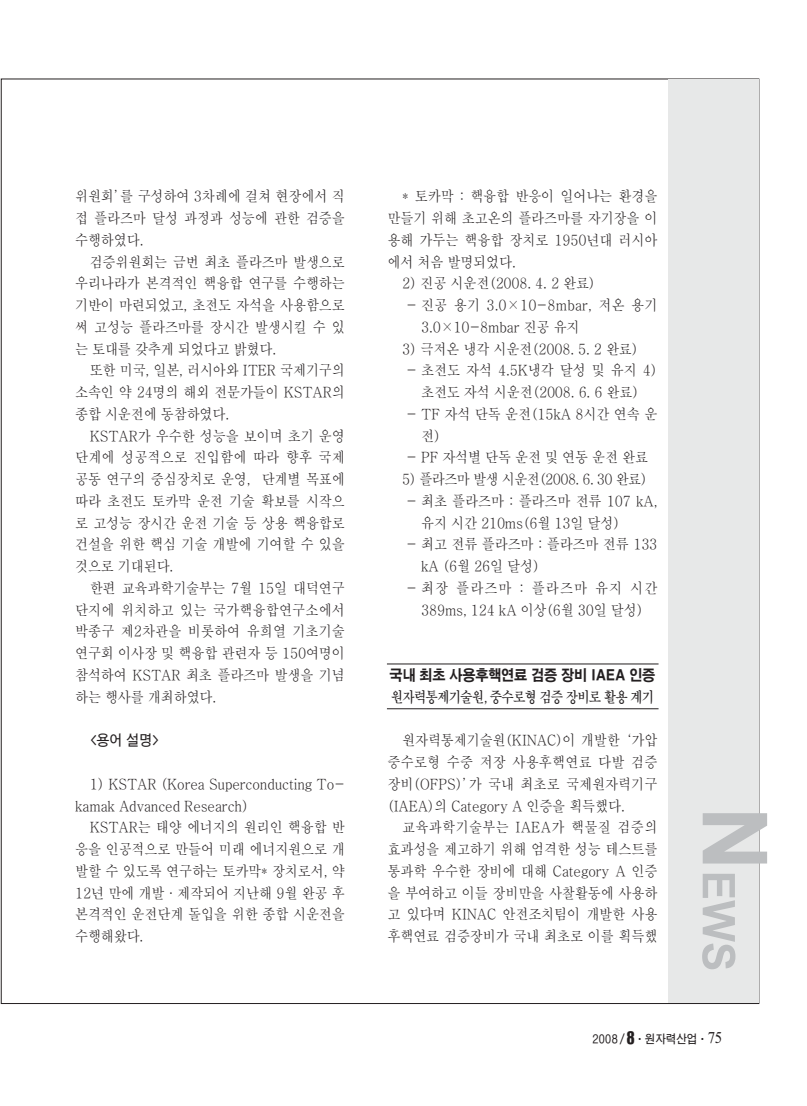
<style>
.page{position:relative;width:807px;height:1106px;background:#fff}
.page>*{position:absolute;margin:0;border:0;box-sizing:border-box;transform-origin:0 0}
.t1{font:700 45px "Arial Narrow";color:#bcbec0;scale:1.2 1}
.t2{font:500 14.7px/21.8px "HY Sin Myeong Jo";letter-spacing:-.02em;color:#231f20;scale:.9 1}
.t3{font:500 14.7px/21.8px "HY Sin Myeong Jo";letter-spacing:.005em;color:#231f20;scale:.9 1}
.t4{font:700 14.7px/21.8px "HY Myeong Jo";letter-spacing:-.07em;color:#231f20;scale:.85 1}
.t5{font:500 14.7px/21.8px "HY Sin Myeong Jo";letter-spacing:.07em;color:#231f20;text-align:center;scale:.9 1}
.t6{font:500 14.7px "HY Sin Myeong Jo";letter-spacing:-.05em;color:#231f20;scale:.9 1}
.t7{font:500 14.7px "HY Sin Myeong Jo";color:#231f20;scale:.9 1}
.t8{font:500 14.7px "HY Sin Myeong Jo";letter-spacing:.015em;color:#231f20;scale:.9 1}
.t9{font:700 14.7px "HY Go Thic";color:#231f20;scale:.9 1}
.t10{font:700 12px "HY Go Thic";letter-spacing:-.03em;color:#231f20;scale:.9 1}
.s1{font-family:"HY Go Thic Extra";font-weight:400}
.s2{font-size:90px}
.s3{font-family:"HY Head Line";font-size:15px}
.s4{font-family:"Times New Roman";font-weight:400;font-size:16.5px}
</style>
<div class="page">
<div style="left:668px;top:79px;width:91px;height:924px;background:#e7e8e8"></div>
<hr style="left:387px;top:663px;width:272px;height:1px;background:#231f20">
<hr style="left:387px;top:708px;width:272px;height:1px;background:#231f20">
<p class="t2" style="left:75px;top:187px;width:301px">위원회’를 구성하여 3차례에 걸쳐 현장에서 직</p>
<p class="t2" style="left:75px;top:208px;width:301px">접 플라즈마 달성 과정과 성능에 관한 검증을</p>
<p class="t2" style="left:75px;top:230px;width:77px">수행하였다.</p>
<p class="t2" style="left:90px;top:252px;width:285px">검증위원회는 금번 최초 플라즈마 발생으로</p>
<p class="t2" style="left:75px;top:274px;width:301px">우리나라가 본격적인 핵융합 연구를 수행하는</p>
<p class="t2" style="left:75px;top:295px;width:301px">기반이 마련되었고, 초전도 자석을 사용함으로</p>
<p class="t2" style="left:75px;top:317px;width:301px">써 고성능 플라즈마를 장시간 발생시킬 수 있</p>
<p class="t2" style="left:75px;top:339px;width:225px">는 토대를 갖추게 되었다고 밝혔다.</p>
<p class="t2" style="left:90px;top:361px;width:285px">또한 미국, 일본, 러시아와 ITER 국제기구의</p>
<p class="t2" style="left:75px;top:382px;width:301px">소속인 약 24명의 해외 전문가들이 KSTAR의</p>
<p class="t2" style="left:75px;top:404px;width:173px">종합 시운전에 동참하였다.</p>
<p class="t2" style="left:90px;top:426px;width:285px">KSTAR가 우수한 성능을 보이며 초기 운영</p>
<p class="t3" style="left:75px;top:448px;width:301px">단계에 성공적으로 진입함에 따라 향후 국제</p>
<p class="t2" style="left:75px;top:469px;width:301px">공동 연구의 중심장치로 운영, 단계별 목표에</p>
<p class="t2" style="left:75px;top:491px;width:301px">따라 초전도 토카막 운전 기술 확보를 시작으</p>
<p class="t2" style="left:75px;top:513px;width:301px">로 고성능 장시간 운전 기술 등 상용 핵융합로</p>
<p class="t2" style="left:75px;top:535px;width:301px">건설을 위한 핵심 기술 개발에 기여할 수 있을</p>
<p class="t2" style="left:75px;top:556px;width:111px">것으로 기대된다.</p>
<p class="t2" style="left:90px;top:578px;width:285px">한편 교육과학기술부는 7월 15일 대덕연구</p>
<p class="t3" style="left:75px;top:600px;width:301px">단지에 위치하고 있는 국가핵융합연구소에서</p>
<p class="t7" style="left:75px;top:625px;width:301px">박종구 제2차관을 비롯하여 유희열 기초기술</p>
<p class="t2" style="left:75px;top:643px;width:301px">연구회 이사장 및 핵융합 관련자 등 150여명이</p>
<p class="t2" style="left:75px;top:665px;width:301px">참석하여 KSTAR 최초 플라즈마 발생을 기념</p>
<p class="t2" style="left:75px;top:687px;width:158px">하는 행사를 개최하였다.</p>
<p class="t9" style="left:90px;top:734px;width:79px">&lt;용어 설명&gt;</p>
<p class="t2" style="left:90px;top:774px;width:285px">1) KSTAR (Korea Superconducting To-</p>
<p class="t2" style="left:75px;top:796px;width:194px">kamak Advanced Research)</p>
<p class="t2" style="left:90px;top:818px;width:285px">KSTAR는 태양 에너지의 원리인 핵융합 반</p>
<p class="t2" style="left:75px;top:839px;width:301px">응을 인공적으로 만들어 미래 에너지원으로 개</p>
<p class="t2" style="left:75px;top:861px;width:301px">발할 수 있도록 연구하는 토카막* 장치로서, 약</p>
<p class="t2" style="left:75px;top:883px;width:301px">12년 만에 개발·제작되어 지난해 9월 완공 후</p>
<p class="t2" style="left:75px;top:905px;width:301px">본격적인 운전단계 돌입을 위한 종합 시운전을</p>
<p class="t2" style="left:75px;top:926px;width:77px">수행해왔다.</p>
<p class="t2" style="left:388px;top:187px;width:301px;text-align:justify;text-indent:15px">* 토카막 : 핵융합 반응이 일어나는 환경을 만들기 위해 초고온의 플라즈마를 자기장을 이 용해 가두는 핵융합 장치로 1950년대 러시아 에서 처음 발명되었다.</p>
<p class="t2" style="left:402px;top:274px;width:216px">2) 진공 시운전(2008. 4. 2 완료)</p>
<p class="t3" style="left:421px;top:296px;width:264px;text-indent:-15px">- 진공 용기 3.0×10-8mbar, 저온 용기<br>3.0×10-8mbar 진공 유지</p>
<p class="t2" style="left:402px;top:339px;width:264px">3) 극저온 냉각 시운전(2008. 5. 2 완료)</p>
<p class="t2" style="left:406px;top:361px;width:281px;text-align:center">- 초전도 자석 4.5K냉각 달성 및 유지 4) 초전도 자석 시운전(2008. 6. 6 완료)</p>
<p class="t2" style="left:421px;top:404px;width:264px;text-indent:-15px">- TF 자석 단독 운전(15kA 8시간 연속 운 전)</p>
<p class="t2" style="left:406px;top:448px;width:270px">- PF 자석별 단독 운전 및 연동 운전 완료</p>
<p class="t6" style="left:402px;top:473px;width:274px">5) 플라즈마 발생 시운전(2008. 6. 30 완료)</p>
<p class="t2" style="left:421px;top:491px;width:264px;text-indent:-15px">- 최초 플라즈마 : 플라즈마 전류 107 kA, 유지 시간 210ms(6월 13일 달성)</p>
<p class="t2" style="left:421px;top:535px;width:264px;text-indent:-15px">- 최고 전류 플라즈마 : 플라즈마 전류 133 kA (6월 26일 달성)</p>
<p class="t5" style="left:406px;top:578px;width:281px">- 최장 플라즈마 : 플라즈마 유지 시간<br>389ms, 124 kA 이상(6월 30일 달성)</p>
<p class="t4" style="left:390px;top:665px;width:314px"><span class="s1">국내 최초 사용후핵연료 검증 장비 IAEA 인증 </span>원자력통제기술원, 중수로형 검증 장비로 활용 계기</p>
<p class="t2" style="left:402px;top:730px;width:285px">원자력통제기술원(KINAC)이 개발한‘가압</p>
<p class="t3" style="left:388px;top:752px;width:301px">중수로형 수중 저장 사용후핵연료 다발 검증</p>
<p class="t2" style="left:388px;top:774px;width:301px">장비(OFPS)’가 국내 최초로 국제원자력기구</p>
<p class="t2" style="left:388px;top:796px;width:265px">(IAEA)의 Category A 인증을 획득했다.</p>
<p class="t8" style="left:402px;top:821px;width:285px">교육과학기술부는 IAEA가 핵물질 검증의</p>
<p class="t2" style="left:388px;top:839px;width:301px">효과성을 제고하기 위해 엄격한 성능 테스트를</p>
<p class="t2" style="left:388px;top:861px;width:301px">통과학 우수한 장비에 대해 Category A 인증</p>
<p class="t2" style="left:388px;top:883px;width:301px">을 부여하고 이들 장비만을 사찰활동에 사용하</p>
<p class="t2" style="left:388px;top:904px;width:301px">고 있다며 KINAC 안전조치팀이 개발한 사용</p>
<p class="t2" style="left:388px;top:926px;width:301px">후핵연료 검증장비가 국내 최초로 이를 획득했</p>
<p class="t1" style="left:735px;top:806px;width:139px;rotate:90deg"><span class="s2">N</span>EWS</p>
<p class="t10" style="left:592px;top:1034px;width:146px">2008 / <span class="s3">8</span>ㆍ원자력산업ㆍ<span class="s4">75</span></p>
</div>
